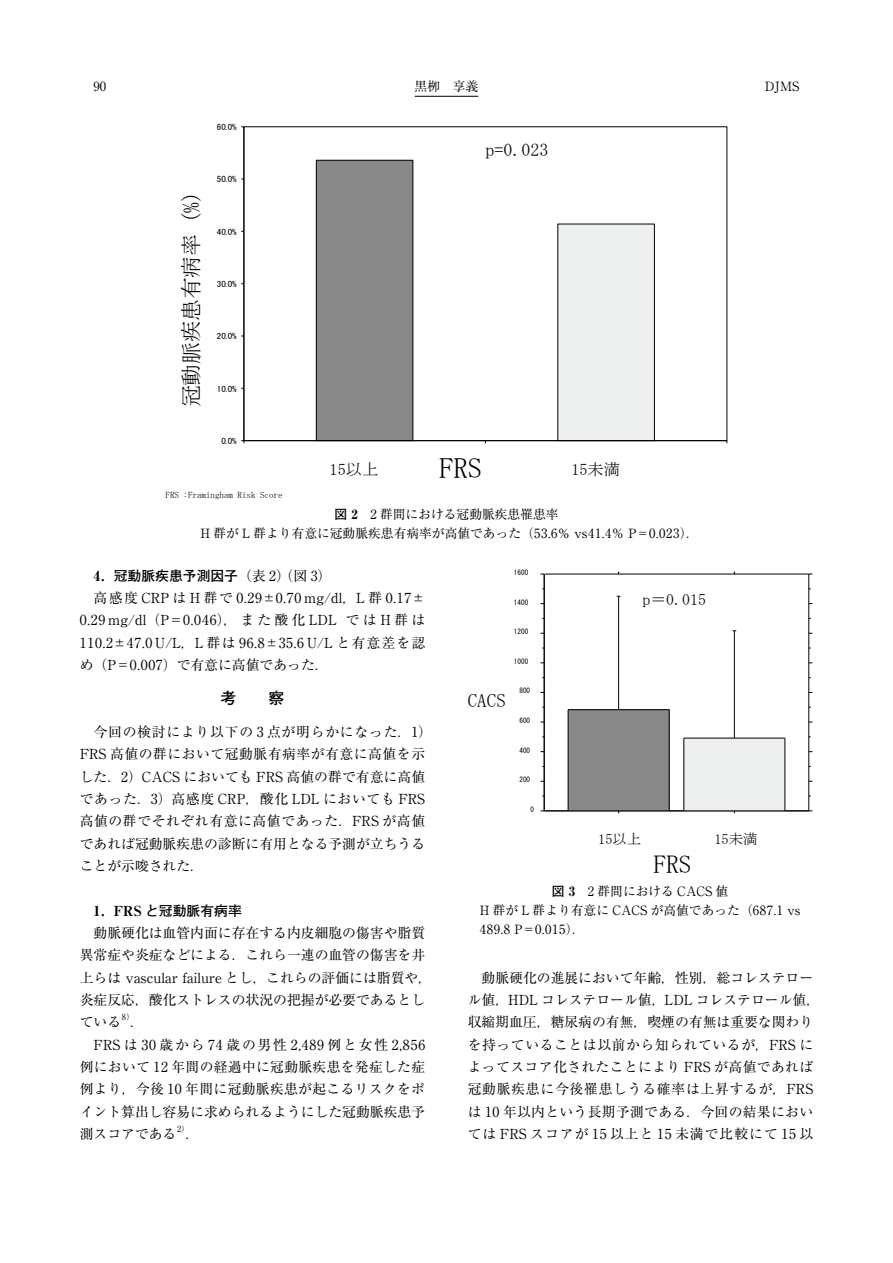
<style>
.page{position:relative;width:893px;height:1263px;background:#fff}
.page>*{position:absolute;margin:0;border:0;box-sizing:border-box;transform-origin:0 0}
.t1{font:28.8px "MS Mincho";color:#000}
.t2{font:25.5px "MS Mincho";color:#000}
.t3{font:21.6px "MS Mincho";color:#000}
.t4{font:19.05px "MS Mincho";color:#000}
.t5{font:18px "MS Mincho";color:#000}
.t6{font:16.2px "MS Mincho";color:#000}
.t7{font:15.9px "MS Mincho";color:#000}
.t8{font:700 15.9px "Futo Go B101 Pro";color:#000}
.t9{font:14.25px "MS Mincho";color:#000}
.t10{font:13.8px/22.4px "Ryumin Pro";letter-spacing:.005em;color:#000;text-align:center}
.t11{font:13.8px/22.4px "Ryumin Pro";letter-spacing:.04em;color:#000}
.t12{font:700 13.8px "Futo Go B101 Pro";color:#000}
.t13{font:13.8px "Ryumin Pro";letter-spacing:.095em;color:#000}
.t14{font:12.75px/19.2px "Ryumin Pro";color:#000;text-align:center}
.t15{font:9px "MS P Gothic";letter-spacing:.005em;color:#000}
.t16{font:9px "MS Mincho";letter-spacing:.005em;color:#000}
.t17{font:8.25px "Ryumin Pro";color:#000}
.t18{font:7.2px "MS Gothic";letter-spacing:.005em;color:#000}
.s1{font-family:"Futo Go B101 Pro";font-weight:700}
.s2{font-weight:800}
.s3{font-family:"Ryumin Pr 5";font-weight:800}
.s4{font-family:"Ryumin Pro";font-weight:400}
</style>
<div class="page">
<hr style="left:415px;top:96px;width:63px;height:1px;background:#000">
<div style="left:558px;top:224px;width:96px;height:217px;background:#eeefef"></div>
<div style="left:558px;top:224px;width:97px;height:217px;border:1px solid #000"></div>
<div style="left:316px;top:160px;width:97px;height:281px;background:#898989"></div>
<div style="left:316px;top:160px;width:97px;height:281px;border:1px solid #000"></div>
<hr style="left:244px;top:127px;width:1px;height:314px;background:#000">
<hr style="left:244px;top:440px;width:483px;height:1px;background:#000">
<hr style="left:545px;top:574px;width:264px;height:1px;background:#000">
<hr style="left:808px;top:574px;width:1px;height:237px;background:#000">
<hr style="left:618px;top:596px;width:1px;height:114px;background:#000">
<div style="left:568px;top:710px;width:101px;height:101px;background:#898989"></div>
<hr style="left:568px;top:710px;width:1px;height:101px;background:#000">
<hr style="left:568px;top:709px;width:101px;height:1px;background:#000">
<hr style="left:669px;top:710px;width:1px;height:101px;background:#000">
<hr style="left:734px;top:631px;width:1px;height:107px;background:#000">
<div style="left:684px;top:738px;width:101px;height:73px;background:#eeefef"></div>
<hr style="left:684px;top:738px;width:1px;height:73px;background:#000">
<hr style="left:684px;top:738px;width:101px;height:1px;background:#000">
<hr style="left:785px;top:738px;width:1px;height:73px;background:#000">
<hr style="left:544px;top:811px;width:265px;height:1px;background:#000">
<hr style="left:544px;top:574px;width:1px;height:237px;background:#000">
<p class="t14" style="left:415px;top:76px;width:65px">黒栁　享義</p>
<p class="t14" style="left:94px;top:76px;width:14px">90</p>
<p class="t14" style="left:765px;top:76px;width:36px">DJMS</p>
<p class="t15" style="left:217px;top:122px;width:21px">60.0%</p>
<h3 class="t3" style="left:180px;top:407px;width:228px;rotate:-90deg">冠動脈疾患有病率（%）</h3>
<p class="t15" style="left:217px;top:175px;width:21px">50.0%</p>
<p class="t15" style="left:217px;top:227px;width:21px">40.0%</p>
<p class="t15" style="left:217px;top:279px;width:21px">30.0%</p>
<p class="t15" style="left:217px;top:331px;width:21px">20.0%</p>
<p class="t15" style="left:217px;top:384px;width:21px">10.0%</p>
<p class="t15" style="left:221px;top:436px;width:17px">0.0%</p>
<h3 class="t5" style="left:485px;top:141px;width:65px">p=0.023</h3>
<p class="t6" style="left:330px;top:461px;width:50px">15以上</p>
<h1 class="t1" style="left:439px;top:453px;width:45px">FRS</h1>
<p class="t6" style="left:571px;top:461px;width:50px">15未満</p>
<p class="t16" style="left:166px;top:490px;width:119px">FRS :Framingham Risk Score</p>
<p class="t14" style="left:201px;top:503px;width:500px"><span class="s1">図</span> <span class="s2">2</span>　2 群間における冠動脈疾患罹患率<br>H 群が L 群より有意に冠動脈疾患有病率が高値であった（53.6％ vs41.4％ P＝0.023）．</p>
<p class="t12" style="left:94px;top:565px;width:239px"><span class="s3">4.</span> 冠動脈疾患予測因子<span class="s4">（表 2）（図 3）</span></p>
<p class="t10" style="left:80px;top:586px;width:347px;text-align:justify;text-indent:14px">高感度 CRP は H 群で 0.29±0.70 mg/dl，L 群 0.17± 0.29 mg/dl（P＝0.046），また酸化 LDL では H 群は110.2±47.0 U/L，L 群は 96.8±35.6 U/L と有意差を認め（P＝0.007）で有意に高値であった．</p>
<p class="t8" style="left:221px;top:686px;width:17px">考</p>
<p class="t8" style="left:268px;top:686px;width:17px">察</p>
<p class="t11" style="left:80px;top:720px;width:354px;text-indent:14px">今回の検討により以下の 3 点が明らかになった．1）<br>FRS 高値の群において冠動脈有病率が有意に高値を示した．2）CACS においても FRS 高値の群で有意に高値であった．3）高感度 CRP，酸化 LDL においても FRS高値の群でそれぞれ有意に高値であった．FRS が高値であれば冠動脈疾患の診断に有用となる予測が立ちうることが示唆された．</p>
<p class="t12" style="left:94px;top:899px;width:150px"><span class="s3">1. FRS</span> と冠動脈有病率</p>
<p class="t10" style="left:80px;top:921px;width:354px;text-align:left;text-indent:14px">動脈硬化は血管内面に存在する内皮細胞の傷害や脂質異常症や炎症などによる．これら一連の血管の傷害を井上らは vascular failure とし，これらの評価には脂質や，炎症反応，酸化ストレスの状況の把握が必要であるとしている</p>
<p class="t17" style="left:122px;top:1011px;width:14px">8）</p>
<p class="t10" style="left:130px;top:1010px;width:15px">．</p>
<p class="t13" style="left:94px;top:1034px;width:333px">FRS は 30 歳から 74 歳の男性 2,489 例と女性 2,856</p>
<p class="t10" style="left:80px;top:1055px;width:347px">例において 12 年間の経過中に冠動脈疾患を発症した症</p>
<p class="t10" style="left:80px;top:1077px;width:347px">例より，今後 10 年間に冠動脈疾患が起こるリスクをポ</p>
<p class="t10" style="left:80px;top:1099px;width:347px">イント算出し容易に求められるようにした冠動脈疾患予</p>
<p class="t10" style="left:80px;top:1122px;width:98px">測スコアである</p>
<p class="t17" style="left:177px;top:1122px;width:14px">2）</p>
<p class="t10" style="left:185px;top:1122px;width:15px">．</p>
<h3 class="t4" style="left:468px;top:691px;width:40px">CACS</h3>
<p class="t18" style="left:514px;top:569px;width:16px">1600</p>
<p class="t18" style="left:514px;top:598px;width:16px">1400</p>
<p class="t18" style="left:514px;top:628px;width:16px">1200</p>
<p class="t18" style="left:514px;top:657px;width:16px">1000</p>
<p class="t18" style="left:519px;top:687px;width:12px">800</p>
<p class="t18" style="left:519px;top:717px;width:12px">600</p>
<p class="t18" style="left:519px;top:746px;width:12px">400</p>
<p class="t18" style="left:519px;top:776px;width:12px">200</p>
<p class="t18" style="left:530px;top:805px;width:5px">0</p>
<p class="t7" style="left:642px;top:591px;width:65px">p＝0.015</p>
<p class="t9" style="left:598px;top:831px;width:44px">15以上</p>
<p class="t9" style="left:714px;top:831px;width:44px">15未満</p>
<h2 class="t2" style="left:653px;top:851px;width:40px">FRS</h2>
<p class="t14" style="left:480px;top:881px;width:322px;text-align:left;text-indent:72px"><span class="s1">図</span> <span class="s2">3</span>　2 群間における CACS 値<br>H 群が L 群より有意に CACS が高値であった（687.1 vs<br>489.8 P＝0.015）．</p>
<p class="t10" style="left:468px;top:965px;width:354px">動脈硬化の進展において年齢，性別，総コレステロー<br>ル値，HDL コレステロール値，LDL コレステロール値，収縮期血圧，糖尿病の有無，喫煙の有無は重要な関わりを持っていることは以前から知られているが，FRS によってスコア化されたことにより FRS が高値であれば冠動脈疾患に今後罹患しうる確率は上昇するが，FRSは 10 年以内という長期予測である．今回の結果においては FRS スコアが 15 以上と 15 未満で比較にて 15 以</p>
</div>
